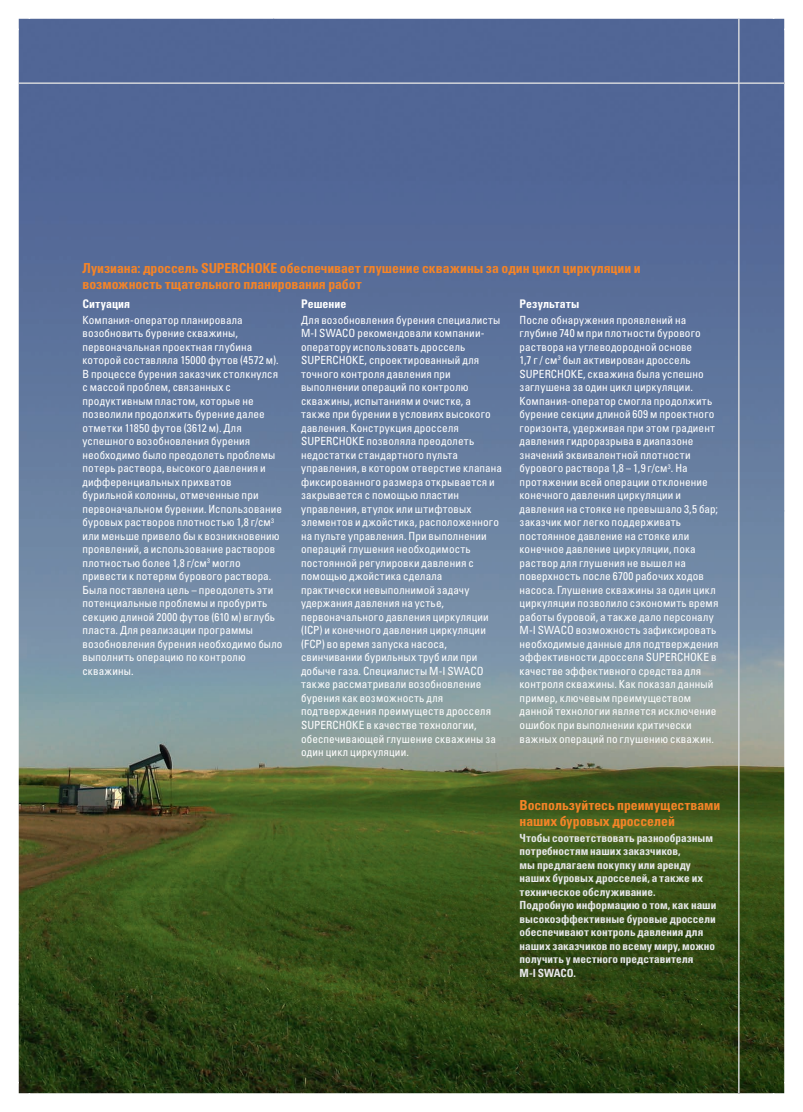
<style>
.page{position:relative;width:803px;height:1112px;background:#fff}
.page>*{position:absolute;margin:0;border:0;box-sizing:border-box;transform-origin:0 0}
.t1{font:700 condensed 13.75px/16.2px "Univers R";color:#f58427}
.t2{font:700 condensed 11.88px "Univers R";letter-spacing:.005em;color:#fff}
.t3{font:condensed 11.25px/13.5px "Univers R";letter-spacing:.01em;color:#fff}
.t4{font:700 condensed 11.25px/13.5px "Univers R";color:#e6e7e9}
</style>
<div class="page">
<img style="left:19px;top:19px;width:765px;height:1073px">
<hr style="left:19px;top:83px;width:765px;height:1px;background:#dddee0">
<hr style="left:738px;top:19px;width:1px;height:1073px;background:#dddee0">
<p class="t1" style="left:83px;top:260px;width:560px">Луизиана: дроссель SUPERCHOKE обеспечивает глушение скважины за один цикл циркуляции и возможность тщательного планирования работ</p>
<p class="t2" style="left:83px;top:297px;width:49px">Ситуация</p>
<p class="t3" style="left:83px;top:313px;width:201px">Компания-оператор планировала возобновить бурение скважины, первоначальная проектная глубина которой составляла 15000 футов (4572 м).<br>В процессе бурения заказчик столкнулся с массой проблем, связанных с продуктивным пластом, которые не позволили продолжить бурение далее отметки 11850 футов (3612 м). Для успешного возобновления бурения необходимо было преодолеть проблемы потерь раствора, высокого давления и дифференциальных прихватов бурильной колонны, отмеченные при первоначальном бурении. Использование буровых растворов плотностью 1,8 г/см<sup>3 </sup>или меньше привело бы к возникновению проявлений, а использование растворов плотностью более 1,8 г/см<sup>3</sup> могло привести к потерям бурового раствора.<br>Была поставлена цель – преодолеть эти потенциальные проблемы и пробурить секцию длиной 2000 футов (610 м) вглубь пласта. Для реализации программы возобновления бурения необходимо было выполнить операцию по контролю скважины.</p>
<p class="t2" style="left:301px;top:297px;width:47px">Решение</p>
<p class="t3" style="left:301px;top:313px;width:202px">Для возобновления бурения специалисты M-I SWACO рекомендовали компании&shy;оператору использовать дроссель SUPERCHOKE, спроектированный для точного контроля давления при выполнении операций по контролю скважины, испытаниям и очистке, а также при бурении в условиях высокого давления. Конструкция дросселя SUPERCHOKE позволяла преодолеть недостатки стандартного пульта управления, в котором отверстие клапана фиксированного размера открывается и закрывается с помощью пластин управления, втулок или штифтовых элементов и джойстика, расположенного на пульте управления. При выполнении операций глушения необходимость постоянной регулировки давления с помощью джойстика сделала практически невыполнимой задачу удержания давления на устье, первоначального давления циркуляции (ICP) и конечного давления циркуляции (FCP) во время запуска насоса, свинчивании бурильных труб или при добыче газа. Специалисты M-I SWACO также рассматривали возобновление бурения как возможность для подтверждения преимуществ дросселя SUPERCHOKE в качестве технологии, обеспечивающей глушение скважины за один цикл циркуляции.</p>
<p class="t2" style="left:520px;top:297px;width:61px">Результаты</p>
<p class="t3" style="left:520px;top:313px;width:200px">После обнаружения проявлений на глубине 740 м при плотности бурового раствора на углеводородной основе<br>1,7 г / см<sup>3</sup> был активирован дроссель SUPERCHOKE, скважина была успешно заглушена за один цикл циркуляции.<br>Компания-оператор смогла продолжить бурение секции длиной 609 м проектного горизонта, удерживая при этом градиент давления гидроразрыва в диапазоне значений эквивалентной плотности бурового раствора 1,8 – 1,9 г/см<sup>3</sup>. На протяжении всей операции отклонение конечного давления циркуляции и давления на стояке не превышало 3,5 бар; заказчик мог легко поддерживать постоянное давление на стояке или конечное давление циркуляции, пока раствор для глушения не вышел на поверхность после 6700 рабочих ходов насоса. Глушение скважины за один цикл циркуляции позволило сэкономить время работы буровой, а также дало персоналу M-I SWACO возможность зафиксировать необходимые данные для подтверждения эффективности дросселя SUPERCHOKE в качестве эффективного средства для контроля скважины. Как показал данный пример, ключевым преимуществом данной технологии является исключение ошибок при выполнении критически важных операций по глушению скважин.</p>
<p class="t1" style="left:520px;top:797px;width:202px">Воспользуйтесь преимуществами наших буровых дросселей</p>
<p class="t4" style="left:520px;top:830px;width:198px">Чтобы соответствовать разнообразным потребностям наших заказчиков,<br>мы предлагаем покупку или аренду наших буровых дросселей, а также их техническое обслуживание.<br>Подробную информацию о том, как наши высокоэффективные буровые дроссели обеспечивают контроль давления для наших заказчиков по всему миру, можно получить у местного представителя<br>M-I SWACO.</p>
</div>
